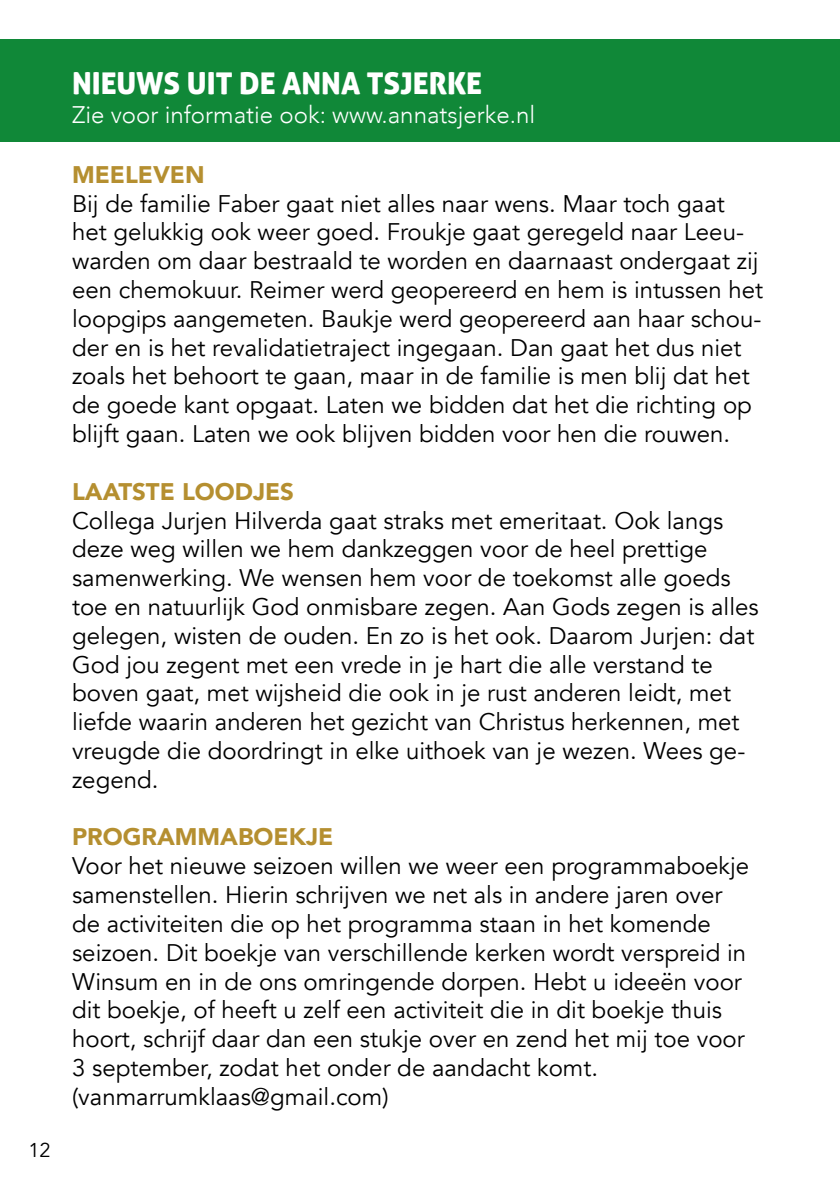
<style>
.page{position:relative;width:840px;height:1191px;background:#fff}
.page>*{position:absolute;margin:0;border:0;box-sizing:border-box;transform-origin:0 0}
.t1{font:30px "Aller Display";color:#fff}
.t2{font:24px/28.8px "Avenir";color:#000}
.t3{font:300 24px "Avenir";color:#fff}
.t4{font:900 24px "Avenir";color:#b58f30}
.t5{font:20px "Avenir";color:#000}
</style>
<div class="page">
<div style="left:0;top:40px;width:839px;height:102px;background:#108838"></div>
<p class="t5" style="left:28px;top:1138px;width:24px">12</p>
<p class="t1" style="left:72px;top:64px;width:411px">NIEUWS UIT DE ANNA TSJERKE</p>
<p class="t3" style="left:72px;top:100px;width:464px">Zie voor informatie ook: www.annatsjerke.nl</p>
<p class="t4" style="left:72px;top:154px;width:134px">MEELEVEN</p>
<p class="t2" style="left:72px;top:189px;width:692px">Bij de familie Faber gaat niet alles naar wens. Maar toch gaat het gelukkig ook weer goed. Froukje gaat geregeld naar Leeu&shy;warden om daar bestraald te worden en daarnaast ondergaat zij een chemokuur. Reimer werd geopereerd en hem is intussen het loopgips aangemeten. Baukje werd geopereerd aan haar schou&shy;der en is het revalidatietraject ingegaan. Dan gaat het dus niet zoals het behoort te gaan, maar in de familie is men blij dat het de goede kant opgaat. Laten we bidden dat het die richting op blijft gaan. Laten we ook blijven bidden voor hen die rouwen.</p>
<p class="t4" style="left:72px;top:471px;width:223px">LAATSTE LOODJES</p>
<p class="t2" style="left:72px;top:506px;width:687px">Collega Jurjen Hilverda gaat straks met emeritaat. Ook langs deze weg willen we hem dankzeggen voor de heel prettige samenwerking. We wensen hem voor de toekomst alle goeds toe en natuurlijk God onmisbare zegen. Aan Gods zegen is alles gelegen, wisten de ouden. En zo is het ook. Daarom Jurjen: dat God jou zegent met een vrede in je hart die alle verstand te boven gaat, met wijsheid die ook in je rust anderen leidt, met liefde waarin anderen het gezicht van Christus herkennen, met vreugde die doordringt in elke uithoek van je wezen. Wees ge&shy;zegend.</p>
<p class="t4" style="left:72px;top:816px;width:262px">PROGRAMMABOEKJE</p>
<p class="t2" style="left:72px;top:852px;width:678px">Voor het nieuwe seizoen willen we weer een programmaboekje samenstellen. Hierin schrijven we net als in andere jaren over de activiteiten die op het programma staan in het komende seizoen. Dit boekje van verschillende kerken wordt verspreid in Winsum en in de ons omringende dorpen. Hebt u ideeën voor dit boekje, of heeft u zelf een activiteit die in dit boekje thuis hoort, schrijf daar dan een stukje over en zend het mij toe voor 3 september, zodat het onder de aandacht komt. (vanmarrumklaas@gmail.com)</p>
</div>
